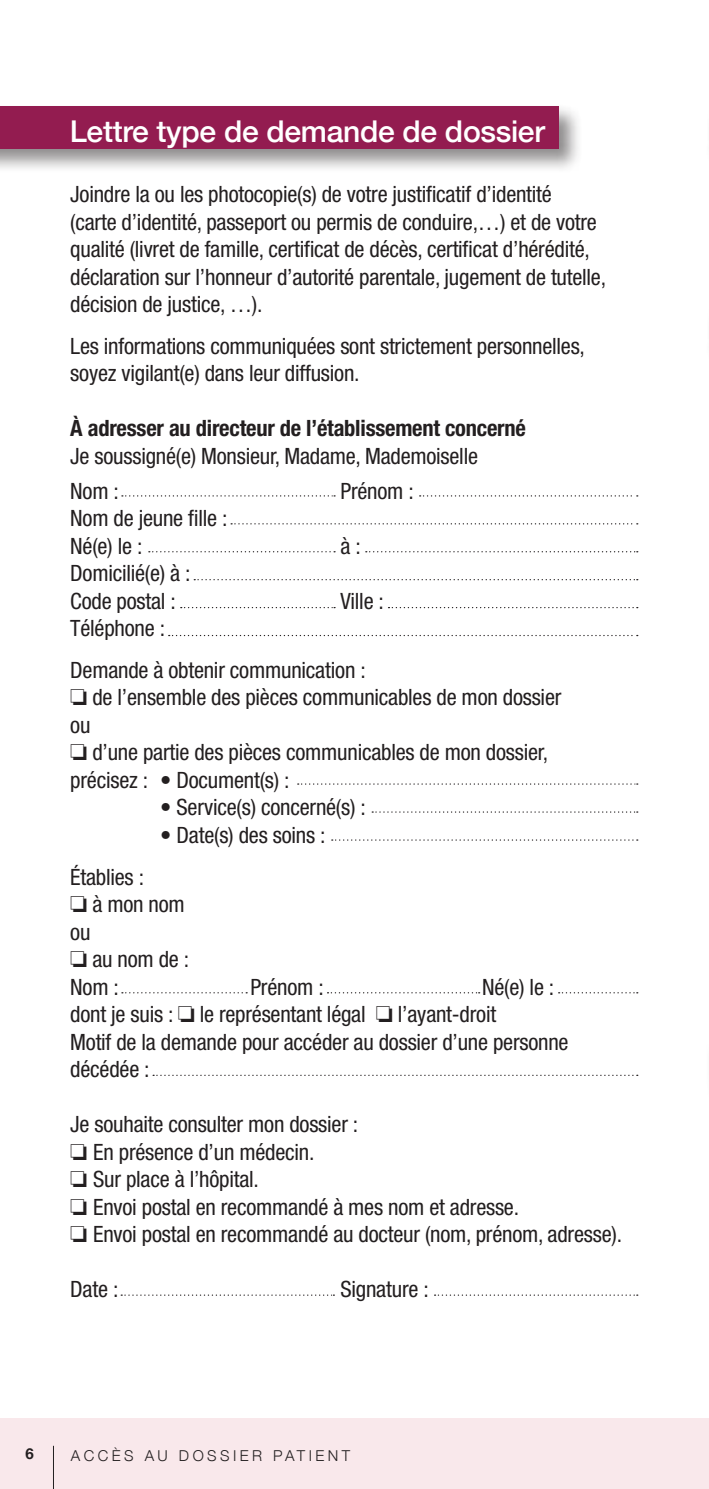
<style>
.page{position:relative;width:709px;height:1489px;background:#fff}
.page>*{position:absolute;margin:0;border:0;box-sizing:border-box;transform-origin:0 0}
.PETIT_TITRE_BLANC_DS{font:500 30px "Helvetica Neue";letter-spacing:-.01em;color:#fff}
.TEXTE_NORMAL_NOIR{font:condensed 22.5px/27.5px "Helvetica Neue";letter-spacing:-.01em;color:#231f20}
.TEXTE_NORMAL_NOIR-2{font:700 condensed 22.5px "Helvetica Neue";letter-spacing:-.01em;color:#231f20}
.t1{font:300 15px "Helvetica Neue";letter-spacing:.23em;color:#231f20}
.t2{font:700 15px "Helvetica Neue";color:#231f20}
</style>
<div class="page">
<div style="left:0;top:1417px;width:709px;height:71px;background:#f9e8eb"></div>
<svg style="left:169px;top:635px;width:469px;height:1px"></svg>
<svg style="left:153px;top:1074px;width:485px;height:1px"></svg>
<svg style="left:434px;top:1294px;width:204px;height:1px"></svg>
<svg style="left:121px;top:1294px;width:213px;height:1px"></svg>
<svg style="left:298px;top:783px;width:340px;height:1px"></svg>
<svg style="left:372px;top:811px;width:266px;height:1px"></svg>
<svg style="left:332px;top:839px;width:306px;height:1px"></svg>
<svg style="left:558px;top:992px;width:80px;height:1px"></svg>
<svg style="left:327px;top:992px;width:152px;height:1px"></svg>
<svg style="left:122px;top:992px;width:125px;height:1px"></svg>
<svg style="left:122px;top:495px;width:213px;height:1px"></svg>
<svg style="left:419px;top:495px;width:219px;height:1px"></svg>
<svg style="left:231px;top:523px;width:407px;height:1px"></svg>
<svg style="left:149px;top:551px;width:186px;height:1px"></svg>
<svg style="left:366px;top:551px;width:272px;height:1px"></svg>
<svg style="left:194px;top:579px;width:444px;height:1px"></svg>
<svg style="left:181px;top:607px;width:154px;height:1px"></svg>
<svg style="left:388px;top:607px;width:250px;height:1px"></svg>
<hr style="left:708px;top:106px;width:1px;height:43px;background:#931c50">
<hr style="left:708px;top:305px;width:1px;height:42px;background:#931c50">
<hr style="left:708px;top:1038px;width:1px;height:44px;background:#931c50">
<div style="left:0;top:103px;width:582px;height:69px;background:#231f20;opacity:.5"></div>
<div style="left:0;top:106px;width:559px;height:43px;background:#931c50"></div>
<hr style="left:53px;top:1445px;width:1px;height:43px;background:#231f20">
<p class="PETIT_TITRE_BLANC_DS" style="left:70px;top:107px;width:477px">Lettre type de demande de dossier</p>
<p class="TEXTE_NORMAL_NOIR" style="left:70px;top:180px;width:537px">Joindre la ou les photocopie(s) de votre justificatif d’identité<br>(carte d’identité, passeport ou permis de conduire,…) et de votre qualité (livret de famille, certificat de décès, certificat d’hérédité, déclaration sur l’honneur d’autorité parentale, jugement de tutelle, décision de justice, …).</p>
<p class="TEXTE_NORMAL_NOIR" style="left:70px;top:332px;width:516px">Les informations communiquées sont strictement personnelles, soyez vigilant(e) dans leur diffusion.</p>
<p class="TEXTE_NORMAL_NOIR-2" style="left:70px;top:415px;width:457px">À adresser au directeur de l’établissement concerné</p>
<p class="TEXTE_NORMAL_NOIR" style="left:70px;top:442px;width:409px">Je soussigné(e) Monsieur, Madame, Mademoiselle</p>
<p class="TEXTE_NORMAL_NOIR" style="left:70px;top:476px;width:50px">Nom :</p>
<p class="TEXTE_NORMAL_NOIR" style="left:340px;top:476px;width:75px">Prénom :</p>
<p class="TEXTE_NORMAL_NOIR" style="left:70px;top:504px;width:159px">Nom de jeune fille :</p>
<p class="TEXTE_NORMAL_NOIR" style="left:70px;top:531px;width:74px">Né(e) le :</p>
<p class="TEXTE_NORMAL_NOIR" style="left:340px;top:531px;width:22px">à :</p>
<p class="TEXTE_NORMAL_NOIR" style="left:70px;top:559px;width:122px">Domicilié(e) à :</p>
<p class="TEXTE_NORMAL_NOIR" style="left:70px;top:586px;width:107px">Code postal :</p>
<p class="TEXTE_NORMAL_NOIR" style="left:340px;top:586px;width:45px">Ville :</p>
<p class="TEXTE_NORMAL_NOIR" style="left:70px;top:614px;width:96px">Téléphone :</p>
<p class="TEXTE_NORMAL_NOIR" style="left:70px;top:656px;width:297px">Demande à obtenir communication :</p>
<p class="TEXTE_NORMAL_NOIR" style="left:70px;top:683px;width:492px">□ de l’ensemble des pièces communicables de mon dossier</p>
<p class="TEXTE_NORMAL_NOIR" style="left:70px;top:711px;width:22px">ou</p>
<p class="TEXTE_NORMAL_NOIR" style="left:70px;top:738px;width:479px">□ d’une partie des pièces communicables de mon dossier,</p>
<p class="TEXTE_NORMAL_NOIR" style="left:70px;top:766px;width:221px">précisez : • Document(s) :</p>
<p class="TEXTE_NORMAL_NOIR" style="left:160px;top:793px;width:207px">• Service(s) concerné(s) :</p>
<p class="TEXTE_NORMAL_NOIR" style="left:160px;top:821px;width:167px">• Date(s) des soins :</p>
<p class="TEXTE_NORMAL_NOIR" style="left:70px;top:862px;width:75px">Établies :</p>
<p class="TEXTE_NORMAL_NOIR" style="left:70px;top:890px;width:116px">□ à mon nom</p>
<p class="TEXTE_NORMAL_NOIR" style="left:70px;top:917px;width:22px">ou</p>
<p class="TEXTE_NORMAL_NOIR" style="left:70px;top:945px;width:120px">□ au nom de :</p>
<p class="TEXTE_NORMAL_NOIR" style="left:70px;top:972px;width:50px">Nom :</p>
<p class="TEXTE_NORMAL_NOIR" style="left:250px;top:972px;width:75px">Prénom :</p>
<p class="TEXTE_NORMAL_NOIR" style="left:482px;top:972px;width:74px">Né(e) le :</p>
<p class="TEXTE_NORMAL_NOIR" style="left:70px;top:1000px;width:427px">dont je suis : □ le représentant légal □ l’ayant-droit</p>
<p class="TEXTE_NORMAL_NOIR" style="left:70px;top:1027px;width:500px">Motif de la demande pour accéder au dossier d’une personne décédée :</p>
<p class="TEXTE_NORMAL_NOIR" style="left:70px;top:1110px;width:289px">Je souhaite consulter mon dossier :</p>
<p class="TEXTE_NORMAL_NOIR" style="left:70px;top:1137px;width:246px">□ En présence d’un médecin.</p>
<p class="TEXTE_NORMAL_NOIR" style="left:70px;top:1165px;width:190px">□ Sur place à l’hôpital.</p>
<p class="TEXTE_NORMAL_NOIR" style="left:70px;top:1192px;width:450px">□ Envoi postal en recommandé à mes nom et adresse.</p>
<p class="TEXTE_NORMAL_NOIR" style="left:70px;top:1220px;width:553px">□ Envoi postal en recommandé au docteur (nom, prénom, adresse).</p>
<p class="TEXTE_NORMAL_NOIR" style="left:70px;top:1275px;width:50px">Date :</p>
<p class="TEXTE_NORMAL_NOIR" style="left:340px;top:1275px;width:90px">Signature :</p>
<p class="t2" style="left:26px;top:1441px;width:10px">6</p>
<p class="t1" style="left:71px;top:1443px;width:281px">ACCÈS AU DOSSIER PATIENT</p>
</div>
